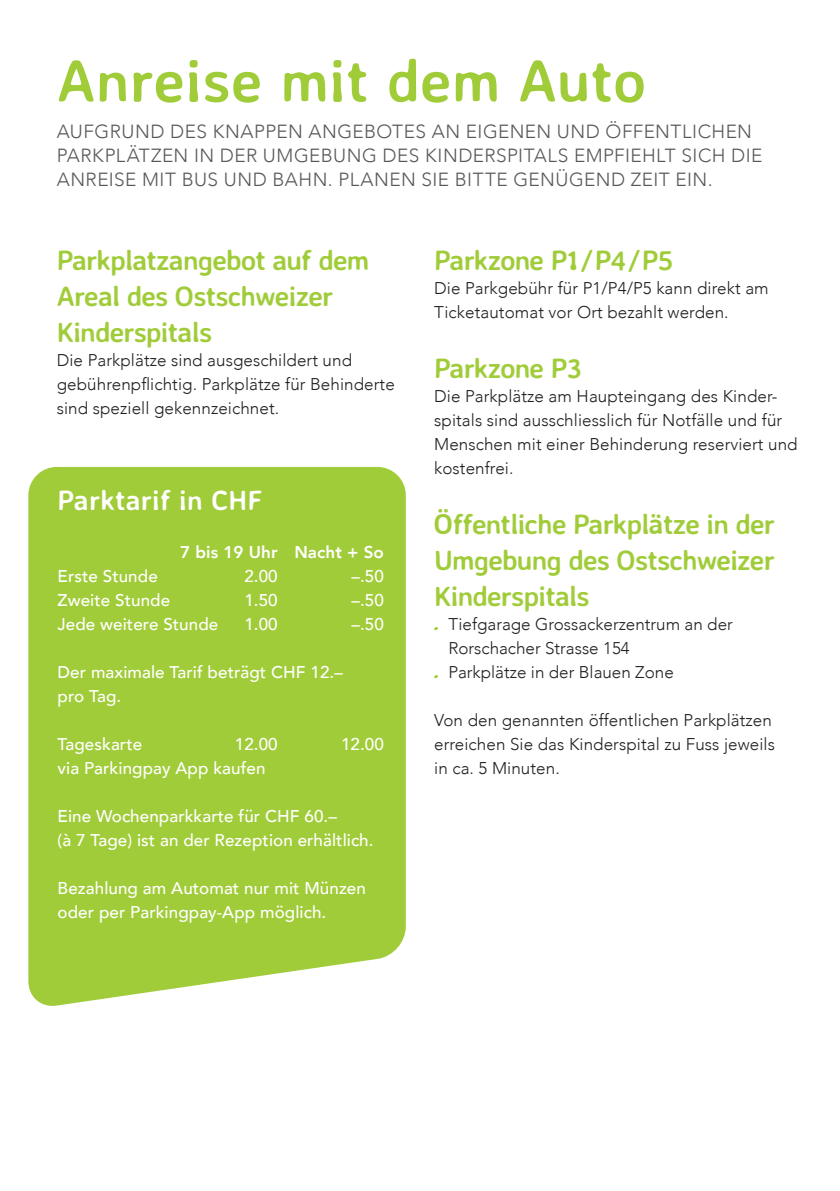
<style>
.page{position:relative;width:840px;height:1191px;background:#fff}
.page>*{position:absolute;margin:0;border:0;box-sizing:border-box;transform-origin:0 0}
.t1{font:700 60px "Averia Sans Libre";letter-spacing:.005em;color:#a1cc3a}
.t2{font:700 28px/36px "Averia Sans Libre";letter-spacing:-.03em;color:#a1cc3a}
.t3{font:700 28px "Averia Sans Libre";letter-spacing:.005em;color:#fff}
.t4{font:300 19px/24px "Avenir";letter-spacing:.025em;color:#57585a}
.t5{font:300 17px/24px "Avenir";letter-spacing:.005em;color:#231f20}
.t6{font:500 17px/24px "Avenir";letter-spacing:.005em;color:#fff}
.t7{font:800 17px "Avenir";letter-spacing:.005em;color:#fff}
</style>
<div class="page">
<div style="left:28px;top:467px;width:377px;height:539px;background:#a1cc3a"></div>
<h1 class="t1" style="left:57px;top:43px;width:590px">Anreise mit dem Auto</h1>
<p class="t4" style="left:57px;top:119px;width:707px">AUFGRUND DES KNAPPEN ANGEBOTES AN EIGENEN UND ÖFFENTLICHEN<br>PARKPLÄTZEN IN DER UMGEBUNG DES KINDERSPITALS EMPFIEHLT SICH DIE<br>ANREISE MIT BUS UND BAHN. PLANEN SIE BITTE GENÜGEND ZEIT EIN.</p>
<h2 class="t2" style="left:57px;top:241px;width:314px">Parkplatzangebot auf dem<br>Areal des Ostschweizer<br>Kinderspitals</h2>
<p class="t5" style="left:57px;top:348px;width:339px">Die Parkplätze sind ausgeschildert und gebührenpflichtig. Parkplätze für Behinderte sind speziell gekennzeichnet.</p>
<h2 class="t3" style="left:58px;top:482px;width:206px">Parktarif in CHF</h2>
<p class="t7" style="left:180px;top:539px;width:205px">7 bis 19 Uhr Nacht + So</p>
<p class="t6" style="left:58px;top:563px;width:102px">Erste Stunde</p>
<p class="t6" style="left:244px;top:563px;width:35px">2.00</p>
<p class="t6" style="left:351px;top:563px;width:34px">–.50</p>
<p class="t6" style="left:58px;top:587px;width:114px">Zweite Stunde</p>
<p class="t6" style="left:244px;top:587px;width:35px">1.50</p>
<p class="t6" style="left:351px;top:587px;width:34px">–.50</p>
<p class="t6" style="left:58px;top:611px;width:162px">Jede weitere Stunde</p>
<p class="t6" style="left:244px;top:611px;width:35px">1.00</p>
<p class="t6" style="left:351px;top:611px;width:34px">–.50</p>
<p class="t6" style="left:58px;top:659px;width:287px">Der maximale Tarif beträgt CHF 12.– pro Tag.</p>
<p class="t6" style="left:58px;top:731px;width:86px">Tageskarte</p>
<p class="t6" style="left:235px;top:731px;width:44px">12.00</p>
<p class="t6" style="left:341px;top:731px;width:44px">12.00</p>
<p class="t6" style="left:58px;top:755px;width:209px">via Parkingpay App kaufen</p>
<p class="t6" style="left:58px;top:803px;width:317px">Eine Wochenparkkarte für CHF 60.–<br>(à 7 Tage) ist an der Rezeption erhältlich.</p>
<p class="t6" style="left:58px;top:875px;width:310px">Bezahlung am Automat nur mit Münzen oder per Parkingpay-App möglich.</p>
<h2 class="t2" style="left:434px;top:241px;width:241px">Parkzone P1/P4/P5</h2>
<p class="t5" style="left:434px;top:276px;width:336px">Die Parkgebühr für P1/P4/P5 kann direkt am<br>Ticketautomat vor Ort bezahlt werden.</p>
<h2 class="t2" style="left:434px;top:349px;width:149px">Parkzone P3</h2>
<p class="t5" style="left:434px;top:384px;width:365px">Die Parkplätze am Haupteingang des Kinder&shy;spitals sind ausschliesslich für Notfälle und für Menschen mit einer Behinderung reserviert und kostenfrei.</p>
<h2 class="t2" style="left:434px;top:505px;width:342px;text-align:justify">Öffentliche Parkplätze in der Umgebung des Ostschweizer Kinderspitals</h2>
<p class="t5" style="left:448px;top:612px;width:286px">Tiefgarage Grossackerzentrum an der<br>Rorschacher Strasse 154<br>Parkplätze in der Blauen Zone</p>
<p class="t5" style="left:434px;top:708px;width:342px">Von den genannten öffentlichen Parkplätzen erreichen Sie das Kinderspital zu Fuss jeweils in ca. 5 Minuten.</p>
</div>
